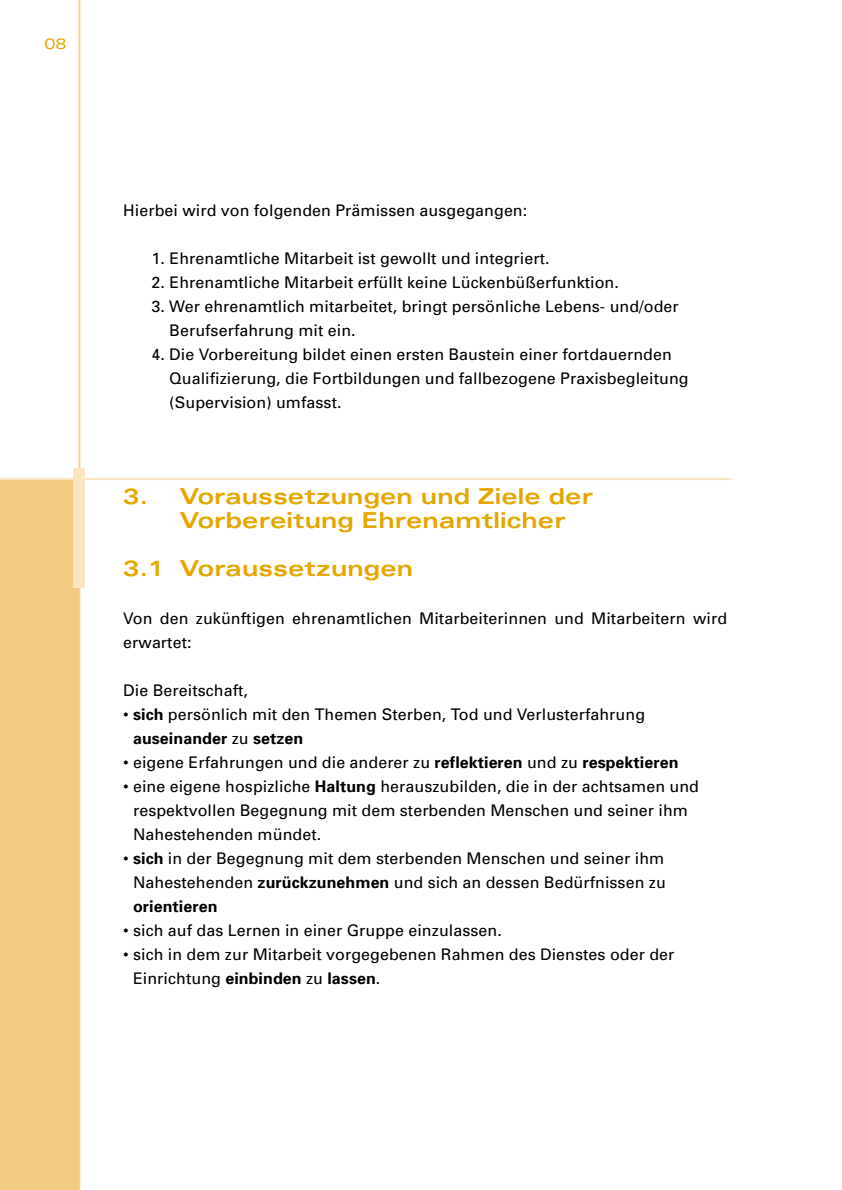
<style>
.page{position:relative;width:842px;height:1190px;background:#fff}
.page>*{position:absolute;margin:0;border:0;box-sizing:border-box;transform-origin:0 0}
.t1{font:700 expanded 22px/24px "Univers";letter-spacing:.005em;color:#e6a600}
.t2{font:16px/24px "Univers";letter-spacing:.005em;color:#000}
.t3{font:expanded 15px "Univers";color:#e6a600}
.s1{font-weight:700}
</style>
<div class="page">
<div style="left:0;top:479px;width:79px;height:711px;background:#f2ca82"></div>
<hr style="left:78px;top:0;width:2px;height:1190px;background:#f5d397">
<hr style="left:0;top:478px;width:731px;height:2px;background:#fae5c2">
<div style="left:74px;top:468px;width:11px;height:120px;background:#fae5c2"></div>
<p class="t3" style="left:44px;top:38px;width:24px">08</p>
<p class="t2" style="left:123px;top:200px;width:405px">Hierbei wird von folgenden Prämissen ausgegangen:</p>
<p class="t2" style="left:152px;top:248px;width:399px">1. Ehrenamtliche Mitarbeit ist gewollt und integriert.</p>
<p class="t2" style="left:152px;top:272px;width:469px">2. Ehrenamtliche Mitarbeit erfüllt keine Lückenbüßerfunktion.</p>
<p class="t2" style="left:169px;top:296px;width:511px;text-indent:-18px">3. Wer ehrenamtlich mitarbeitet, bringt persönliche Lebens- und/oder<br>Berufserfahrung mit ein.</p>
<p class="t2" style="left:169px;top:344px;width:521px;text-indent:-18px">4. Die Vorbereitung bildet einen ersten Baustein einer fortdauernden<br>Qualifizierung, die Fortbildungen und fallbezogene Praxisbegleitung (Supervision) umfasst.</p>
<h1 class="t1" style="left:180px;top:486px;width:415px;text-indent:-57px">3. Voraussetzungen und Ziele der<br>Vorbereitung Ehrenamtlicher</h1>
<h1 class="t1" style="left:123px;top:558px;width:291px">3.1 Voraussetzungen</h1>
<p class="t2" style="left:123px;top:608px;width:605px">Von den zukünftigen ehrenamtlichen Mitarbeiterinnen und Mitarbeitern wird erwartet:</p>
<p class="t2" style="left:123px;top:680px;width:126px">Die Bereitschaft,</p>
<p class="t2" style="left:133px;top:704px;width:514px;text-indent:-10px">• <span class="s1">sich</span> persönlich mit den Themen Sterben, Tod und Verlusterfahrung <span class="s1">auseinander</span> zu <span class="s1">setzen</span></p>
<p class="t2" style="left:123px;top:752px;width:557px">• eigene Erfahrungen und die anderer zu <span class="s1">reflektieren</span> und zu <span class="s1">respektieren</span></p>
<p class="t2" style="left:133px;top:776px;width:568px;text-indent:-10px">• eine eigene hospizliche <span class="s1">Haltung</span> herauszubilden, die in der achtsamen und respektvollen Begegnung mit dem sterbenden Menschen und seiner ihm<br>Nahestehenden mündet.</p>
<p class="t2" style="left:133px;top:848px;width:534px;text-align:justify;text-indent:-10px">• <span class="s1">sich</span> in der Begegnung mit dem sterbenden Menschen und seiner ihm Nahestehenden <span class="s1">zurückzunehmen</span> und sich an dessen Bedürfnissen zu <span class="s1">orientieren</span></p>
<p class="t2" style="left:123px;top:920px;width:380px">• sich auf das Lernen in einer Gruppe einzulassen.</p>
<p class="t2" style="left:133px;top:944px;width:543px;text-indent:-10px">• sich in dem zur Mitarbeit vorgegebenen Rahmen des Dienstes oder der<br>Einrichtung <span class="s1">einbinden</span> zu <span class="s1">lassen</span>.</p>
</div>
